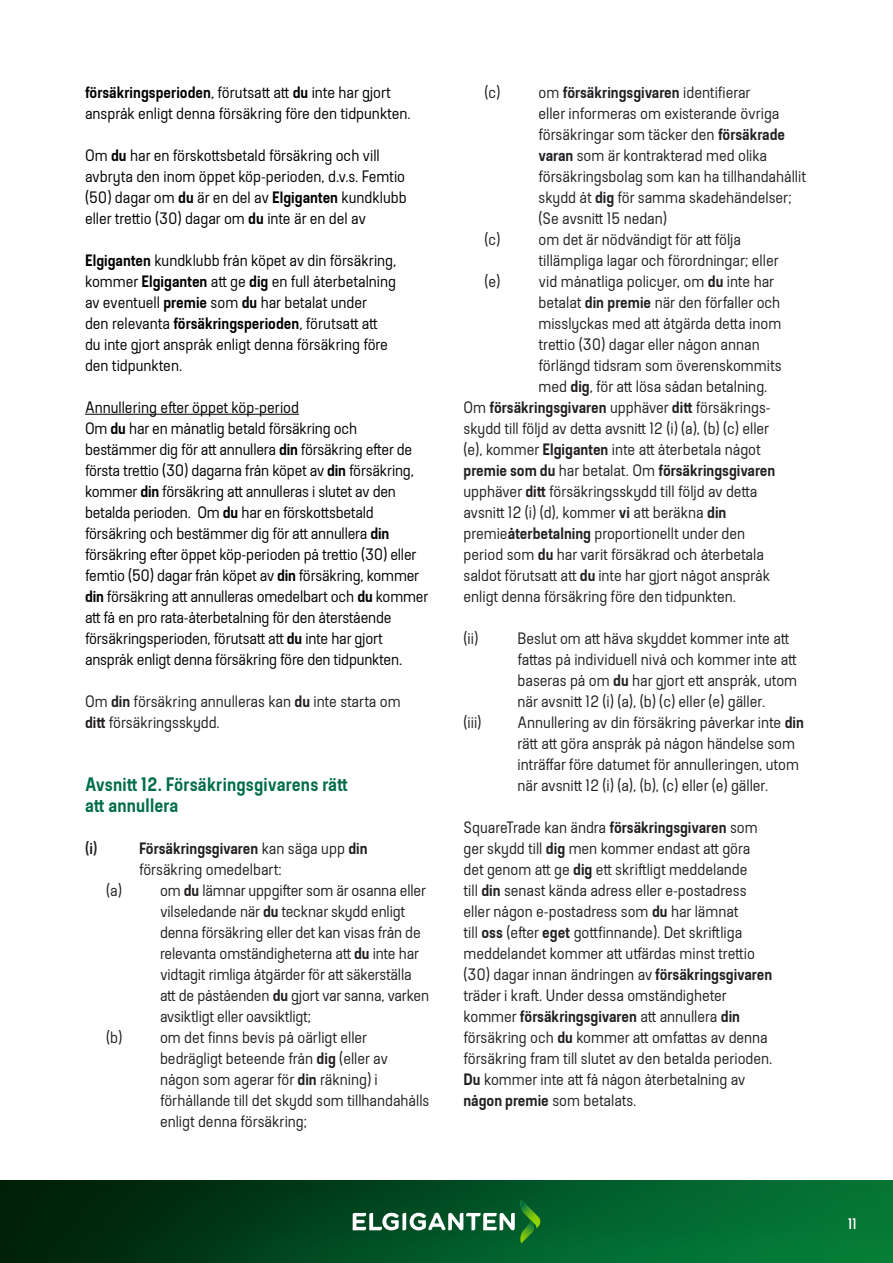
<style>
.page{position:relative;width:893px;height:1263px;background:#fff}
.page>*{position:absolute;margin:0;border:0;box-sizing:border-box;transform-origin:0 0}
.t1{font:600 19.5px/21px "Elkjop Bodytext";letter-spacing:.01em;color:#006d47}
.t2{font:16.5px/21px "Elkjop Bodytext";color:#231f20}
.t3{font:16.5px/21px "Elkjop Bodytext";letter-spacing:-.01em;color:#000}
.t4{font:16.5px "Elkjop Bodytext";color:#202124}
.t5{font:600 16.5px "Elkjop Bodytext";color:#231f20}
.t6{font:600 16.5px "Elkjop Bodytext";color:#202124}
.t7{font:15px "Elkjop Bodytext";color:#fff}
.s1{font-weight:600}
.s2{font-weight:400}
.s3{font-weight:400;color:#231f20}
.s4{color:#202124}
</style>
<div class="page">
<img style="left:0;top:1180px;width:893px;height:83px">
<svg style="left:353px;top:1200px;width:187px;height:43px;background:#30734a"></svg>
<hr style="left:85px;top:414px;width:214px;height:1px;background:#000">
<p class="t3" style="left:85px;top:82px;width:327px"><span class="s1">försäkringsperioden</span>, förutsatt att <span class="s1">du</span> inte har gjort anspråk enligt denna försäkring före den tidpunkten.</p>
<p class="t3" style="left:85px;top:145px;width:323px">Om <span class="s1">du</span> har en förskottsbetald försäkring och vill avbryta den inom öppet köp-perioden, d.v.s. Femtio (50) dagar om <span class="s1">du</span> är en del av <span class="s1">Elgiganten</span> kundklubb eller trettio (30) dagar om <span class="s1">du</span> inte är en del av</p>
<p class="t3" style="left:85px;top:250px;width:313px"><span class="s1">Elgiganten</span> kundklubb från köpet av din försäkring, kommer <span class="s1">Elgiganten</span> att ge <span class="s1">dig</span> en full återbetalning av eventuell <span class="s1">premie</span> som <span class="s1">du</span> har betalat under<br>den relevanta <span class="s1">försäkringsperioden</span>, förutsatt att du inte gjort anspråk enligt denna försäkring före den tidpunkten.</p>
<p class="t3" style="left:85px;top:397px;width:345px">Annullering efter öppet köp-period<br>Om <span class="s1">du</span> har en månatlig betald försäkring och bestämmer dig för att annullera <span class="s1">din</span> försäkring efter de första trettio (30) dagarna från köpet av <span class="s1">din</span> försäkring, kommer <span class="s1">din</span> försäkring att annulleras i slutet av den betalda perioden. Om <span class="s1">du</span> har en förskottsbetald försäkring och bestämmer dig för att annullera <span class="s1">din </span>försäkring efter öppet köp-perioden på trettio (30) eller femtio (50) dagar från köpet av <span class="s1">din</span> försäkring, kommer <span class="s1">din</span> försäkring att annulleras omedelbart och <span class="s1">du</span> kommer att få en pro rata-återbetalning för den återstående försäkringsperioden, förutsatt att <span class="s1">du</span> inte har gjort anspråk enligt denna försäkring före den tidpunkten.</p>
<p class="t2" style="left:85px;top:691px;width:317px">Om <span class="s1">din</span> försäkring annulleras kan <span class="s1">du</span> inte starta om <span class="s1">ditt</span> försäkringsskydd.</p>
<p class="t1" style="left:85px;top:774px;width:264px">Avsnitt 12. Försäkringsgivarens rätt att annullera</p>
<p class="t5" style="left:85px;top:839px;width:14px">(i)</p>
<p class="t5" style="left:139px;top:839px;width:230px">Försäkringsgivaren <span class="s2">kan säga upp</span> din</p>
<p class="t2" style="left:139px;top:859px;width:144px">försäkring omedelbart:</p>
<p class="t2" style="left:106px;top:880px;width:322px">(a) om <span class="s1">du</span> lämnar uppgifter som är osanna eller</p>
<p class="t2" style="left:160px;top:901px;width:247px">vilseledande när <span class="s1">du</span> tecknar skydd enligt</p>
<p class="t2" style="left:160px;top:922px;width:262px">denna försäkring eller det kan visas från de</p>
<p class="t2" style="left:160px;top:943px;width:261px">relevanta omständigheterna att <span class="s1">du</span> inte har</p>
<p class="t2" style="left:160px;top:964px;width:253px">vidtagit rimliga åtgärder för att säkerställa</p>
<p class="t2" style="left:160px;top:985px;width:271px">att de påståenden <span class="s1">du</span> gjort var sanna, varken</p>
<p class="t2" style="left:160px;top:1006px;width:153px">avsiktligt eller oavsiktligt;</p>
<p class="t2" style="left:106px;top:1027px;width:263px">(b) om det finns bevis på oärligt eller</p>
<p class="t2" style="left:160px;top:1048px;width:230px">bedrägligt beteende från <span class="s1">dig</span> (eller av</p>
<p class="t2" style="left:160px;top:1069px;width:219px">någon som agerar för <span class="s1">din</span> räkning) i</p>
<p class="t2" style="left:160px;top:1090px;width:271px">förhållande till det skydd som tillhandahålls</p>
<p class="t2" style="left:160px;top:1111px;width:149px">enligt denna försäkring;</p>
<p class="t6" style="left:484px;top:83px;width:268px"><span class="s3">(c)</span> <span class="s2">om</span> försäkringsgivaren <span class="s2">identifierar</span></p>
<p class="t4" style="left:538px;top:104px;width:243px">eller informeras om existerande övriga</p>
<p class="t4" style="left:538px;top:125px;width:248px">försäkringar som täcker den <span class="s1">försäkrade</span></p>
<p class="t4" style="left:538px;top:146px;width:230px"><span class="s1">varan</span> som är kontrakterad med olika</p>
<p class="t4" style="left:538px;top:167px;width:269px">försäkringsbolag som kan ha tillhandahållit</p>
<p class="t4" style="left:538px;top:188px;width:255px">skydd åt <span class="s1">dig</span> för samma skadehändelser;</p>
<p class="t4" style="left:538px;top:209px;width:130px">(Se avsnitt 15 nedan)</p>
<p class="t2" style="left:484px;top:229px;width:258px">(c) <span class="s4">om</span> det är nödvändigt för att följa</p>
<p class="t2" style="left:538px;top:250px;width:242px">tillämpliga lagar och förordningar; eller</p>
<p class="t2" style="left:484px;top:271px;width:291px">(e) vid månatliga policyer, om <span class="s1">du</span> inte har</p>
<p class="t2" style="left:538px;top:292px;width:243px">betalat <span class="s1">din premie</span> när den förfaller och</p>
<p class="t2" style="left:538px;top:313px;width:244px">misslyckas med att åtgärda detta inom</p>
<p class="t2" style="left:538px;top:334px;width:223px">trettio (30) dagar eller någon annan</p>
<p class="t2" style="left:538px;top:355px;width:245px">förlängd tidsram som överenskommits</p>
<p class="t2" style="left:538px;top:376px;width:230px">med <span class="s1">dig</span>, för att lösa sådan betalning.</p>
<p class="t2" style="left:463px;top:397px;width:307px">Om <span class="s1">försäkringsgivaren</span> upphäver <span class="s1">ditt</span> försäkrings-</p>
<p class="t2" style="left:463px;top:418px;width:307px">skydd till följd av detta avsnitt 12 (i) (a), (b) (c) eller</p>
<p class="t2" style="left:463px;top:439px;width:299px">(e), kommer <span class="s1">Elgiganten</span> inte att återbetala något</p>
<p class="t5" style="left:463px;top:461px;width:313px">premie som du <span class="s2">har betalat. Om</span> försäkringsgivaren</p>
<p class="t2" style="left:463px;top:481px;width:295px">upphäver <span class="s1">ditt</span> försäkringsskydd till följd av detta</p>
<p class="t2" style="left:463px;top:502px;width:264px">avsnitt 12 (i) (d), kommer <span class="s1">vi</span> att beräkna <span class="s1">din</span></p>
<p class="t2" style="left:463px;top:523px;width:283px">premie<span class="s1">återbetalning</span> proportionellt under den</p>
<p class="t2" style="left:463px;top:544px;width:302px">period som <span class="s1">du</span> har varit försäkrad och återbetala</p>
<p class="t2" style="left:463px;top:565px;width:308px">saldot förutsatt att <span class="s1">du</span> inte har gjort något anspråk</p>
<p class="t2" style="left:463px;top:586px;width:274px">enligt denna försäkring före den tidpunkten.</p>
<p class="t2" style="left:463px;top:628px;width:327px">(ii) Beslut om att häva skyddet kommer inte att</p>
<p class="t2" style="left:517px;top:649px;width:281px">fattas på individuell nivå och kommer inte att</p>
<p class="t2" style="left:517px;top:670px;width:281px">baseras på om <span class="s1">du</span> har gjort ett anspråk, utom</p>
<p class="t2" style="left:517px;top:691px;width:249px">när avsnitt 12 (i) (a), (b) (c) eller (e) gäller.</p>
<p class="t2" style="left:463px;top:712px;width:19px">(iii)</p>
<p class="t2" style="left:517px;top:712px;width:288px">Annullering av din försäkring påverkar inte <span class="s1">din </span>rätt att göra anspråk på någon händelse som inträffar före datumet för annulleringen, utom när avsnitt 12 (i) (a), (b), (c) eller (e) gäller.</p>
<p class="t2" style="left:463px;top:817px;width:310px">SquareTrade kan ändra <span class="s1">försäkringsgivaren</span> som ger skydd till <span class="s1">dig</span> men kommer endast att göra det genom att ge <span class="s1">dig</span> ett skriftligt meddelande<br>till <span class="s1">din</span> senast kända adress eller e-postadress eller någon e-postadress som <span class="s1">du</span> har lämnat<br>till <span class="s1">oss</span> (efter <span class="s1">eget</span> gottfinnande). Det skriftliga meddelandet kommer att utfärdas minst trettio (30) dagar innan ändringen av <span class="s1">försäkringsgivaren </span>träder i kraft. Under dessa omständigheter kommer <span class="s1">försäkringsgivaren</span> att annullera <span class="s1">din </span>försäkring och <span class="s1">du</span> kommer att omfattas av denna försäkring fram till slutet av den betalda perioden.<br><span class="s1">Du</span> kommer inte att få någon återbetalning av <span class="s1">någon premie</span> som betalats.</p>
<p class="t7" style="left:848px;top:1216px;width:10px">11</p>
</div>
